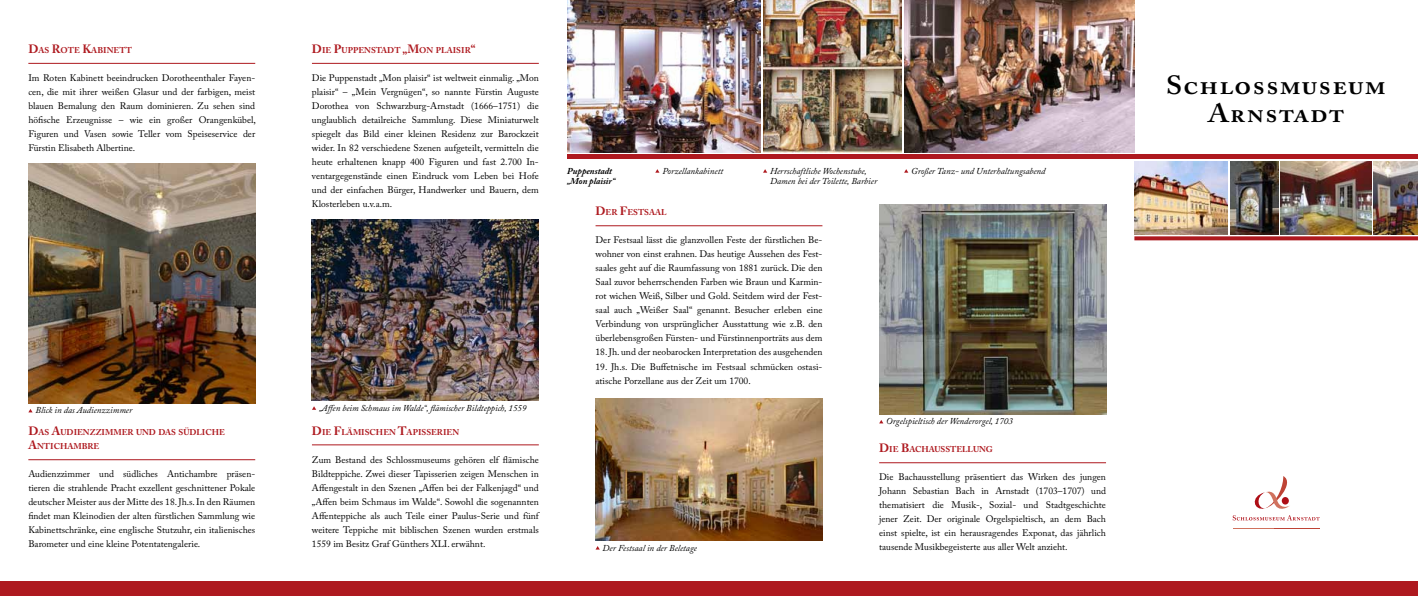
<style>
.page{position:relative;width:1418px;height:596px;background:#fff}
.page>*{position:absolute;margin:0;border:0;box-sizing:border-box;transform-origin:0 0}
.t1{font:600 26.1px/28px "Adobe Caslon Pro";letter-spacing:.035em;color:#000;text-align:center;scale:1.11 1}
.t2{font:9.5px/14px "Adobe Caslon Pro";color:#000;text-align:justify}
.t3{font:italic 9px/10.8px "Adobe Caslon Pro";color:#000}
.t4{font:italic 700 9px/10.8px "Adobe Caslon Pro";color:#000}
.t5{font:700 8.4px/14px "Adobe Caslon Pro";color:#ae191f}
.s1{font-size:12px}
</style>
<div class="page">
<hr style="left:28px;top:63px;width:227px;height:1px;background:#ae191f">
<hr style="left:595px;top:225px;width:227px;height:1px;background:#ae191f">
<img style="left:567px;top:0;width:193px;height:152px">
<img style="left:763px;top:0;width:138px;height:152px">
<img style="left:904px;top:0;width:230px;height:152px">
<div style="left:0;top:580px;width:1417px;height:15px;background:#ae191f"></div>
<div style="left:567px;top:154px;width:850px;height:5px;background:#ae191f"></div>
<svg style="left:1134px;top:236px;width:283px;height:4px"></svg>
<img style="left:1134px;top:161px;width:93px;height:73px">
<img style="left:1230px;top:161px;width:48px;height:73px">
<img style="left:1280px;top:161px;width:91px;height:73px">
<img style="left:1373px;top:161px;width:44px;height:73px">
<img style="left:312px;top:220px;width:227px;height:180px">
<svg style="left:1232px;top:476px;width:87px;height:44px"></svg>
<svg style="left:1281px;top:496px;width:7px;height:8px"></svg>
<hr style="left:1273px;top:527px;width:46px;height:1px;background:#be4335">
<hr style="left:1232px;top:528px;width:41px;height:1px;background:#d0725e">
<img style="left:28px;top:163px;width:227px;height:240px">
<hr style="left:312px;top:444px;width:227px;height:1px;background:#ae191f">
<hr style="left:879px;top:462px;width:227px;height:1px;background:#ae191f">
<hr style="left:312px;top:63px;width:227px;height:1px;background:#ae191f">
<img style="left:595px;top:398px;width:227px;height:142px">
<hr style="left:28px;top:459px;width:227px;height:1px;background:#ae191f">
<img style="left:879px;top:205px;width:227px;height:209px">
<p class="t5" style="left:28px;top:43px;width:105px"><span class="s1">D</span>AS <span class="s1">R</span>OTE <span class="s1">K</span>ABINETT</p>
<p class="t2" style="left:28px;top:70px;width:229px">Im Roten Kabinett beeindrucken Dorotheenthaler Fayen&shy;cen, die mit ihrer weißen Glasur und der farbigen, meist blauen Bemalung den Raum dominieren. Zu sehen sind höfische Erzeugnisse – wie ein großer Orangenkübel, Figuren und Vasen sowie Teller vom Speiseservice der Fürstin Elisabeth Albertine.</p>
<p class="t3" style="left:35px;top:404px;width:98px">Blick in das Audienzzimmer</p>
<p class="t5" style="left:28px;top:424px;width:198px"><span class="s1">D</span>AS <span class="s1">A</span>UDIENZZIMMER UND DAS SÜDLICHE<br><span class="s1">A</span>NTICHAMBRE</p>
<p class="t2" style="left:28px;top:466px;width:228px">Audienzzimmer und südliches Antichambre präsen&shy;tieren die strahlende Pracht exzellent geschnittener Pokale deutscher Meister aus der Mitte des 18. Jh.s. In den Räumen findet man Kleinodien der alten fürstlichen Sammlung wie Kabinettschränke, eine englische Stutzuhr, ein italienisches Barometer und eine kleine Potentatengalerie.</p>
<p class="t5" style="left:312px;top:43px;width:165px"><span class="s1">D</span>IE <span class="s1">P</span>UPPENSTADT <span class="s1">„M</span>ON PLAISIR<span class="s1">“</span></p>
<p class="t2" style="left:312px;top:70px;width:228px">Die Puppenstadt „Mon plaisir“ ist weltweit einmalig. „Mon plaisir“ – „Mein Vergnügen“, so nannte Fürstin Auguste Dorothea von Schwarzburg-Arnstadt (1666–1751) die unglaublich detailreiche Sammlung. Diese Miniaturwelt spiegelt das Bild einer kleinen Residenz zur Barockzeit wider. In 82 verschiedene Szenen aufgeteilt, vermitteln die heute erhaltenen knapp 400 Figuren und fast 2.700 In&shy;ventargegenstände einen Eindruck vom Leben bei Hofe und der einfachen Bürger, Handwerker und Bauern, dem Klosterleben u.v.a.m.</p>
<p class="t3" style="left:319px;top:402px;width:209px">„Affen beim Schmaus im Walde“, flämischer Bildteppich, 1559</p>
<p class="t5" style="left:312px;top:424px;width:149px"><span class="s1">D</span>IE <span class="s1">F</span>LÄMISCHEN <span class="s1">T</span>APISSERIEN</p>
<p class="t2" style="left:312px;top:452px;width:228px">Zum Bestand des Schlossmuseums gehören elf flämische Bildteppiche. Zwei dieser Tapisserien zeigen Menschen in Affengestalt in den Szenen „Affen bei der Falkenjagd“ und „Affen beim Schmaus im Walde“. Sowohl die sogenannten Affenteppiche als auch Teile einer Paulus-Serie und fünf weitere Teppiche mit biblischen Szenen wurden erstmals 1559 im Besitz Graf Günthers XLI. erwähnt.</p>
<p class="t4" style="left:567px;top:165px;width:49px">Puppenstadt „Mon plaisir“</p>
<p class="t3" style="left:662px;top:165px;width:62px">Porzellankabinett</p>
<p class="t3" style="left:770px;top:165px;width:109px">Herrschaftliche Wochenstube,<br>Damen bei der Toilette, Barbier</p>
<p class="t3" style="left:911px;top:165px;width:136px">Großer Tanz- und Unterhaltungsabend</p>
<p class="t5" style="left:595px;top:205px;width:73px"><span class="s1">D</span>ER <span class="s1">F</span>ESTSAAL</p>
<p class="t2" style="left:595px;top:233px;width:228px">Der Festsaal lässt die glanzvollen Feste der fürstlichen Be&shy;wohner von einst erahnen. Das heutige Aussehen des Fest&shy;saales geht auf die Raumfassung von 1881 zurück. Die den Saal zuvor beherrschenden Farben wie Braun und Karmin&shy;rot wichen Weiß, Silber und Gold. Seitdem wird der Fest&shy;saal auch „Weißer Saal“ genannt. Besucher erleben eine Verbindung von ursprünglicher Ausstattung wie z.B. den überlebensgroßen Fürsten- und Fürstinnenporträts aus dem</p>
<p class="t2" style="left:595px;top:345px;width:228px">18. Jh. und der neobarocken Interpretation des ausgehenden</p>
<p class="t2" style="left:595px;top:359px;width:228px">19. Jh.s. Die Buffetnische im Festsaal schmücken ostasi&shy;atische Porzellane aus der Zeit um 1700.</p>
<p class="t3" style="left:886px;top:415px;width:128px">Orgelspieltisch der Wenderorgel, 1703</p>
<p class="t5" style="left:879px;top:441px;width:115px"><span class="s1">D</span>IE <span class="s1">B</span>ACHAUSSTELLUNG</p>
<p class="t2" style="left:879px;top:469px;width:228px">Die Bachausstellung präsentiert das Wirken des jungen Johann Sebastian Bach in Arnstadt (1703–1707) und thematisiert die Musik-, Sozial- und Stadtgeschichte jener Zeit. Der originale Orgelspieltisch, an dem Bach einst spielte, ist ein herausragendes Exponat, das jährlich</p>
<p class="t3" style="left:602px;top:541px;width:96px">Der Festsaal in der Beletage</p>
<p class="t2" style="left:879px;top:539px;width:190px">tausende Musikbegeisterte aus aller Welt anzieht.</p>
<h1 class="t1" style="left:1166px;top:70px;width:199px">Schlossmuseum<br>Arnstadt</h1>
</div>
